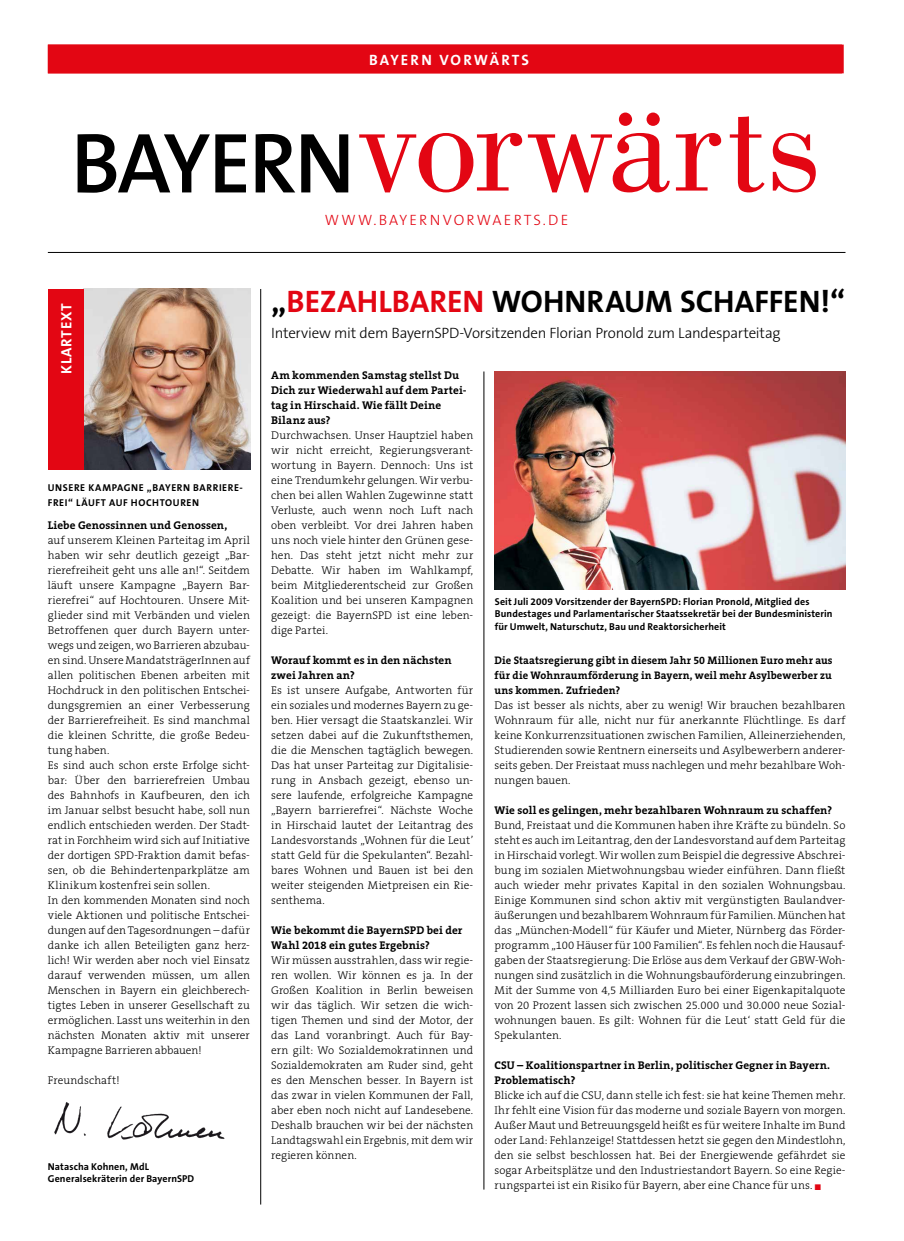
<style>
.page{position:relative;width:904px;height:1241px;background:#fff}
.page>*{position:absolute;margin:0;border:0;box-sizing:border-box;transform-origin:0 0}
.t1{font:700 31.25px "The Sans B7";color:#000}
.t2{font:300 15px "The Sans B3";letter-spacing:-.015em;color:#000}
.t3{font:300 15px "The Sans B3";letter-spacing:.15em;color:#e30613}
.t4{font:700 15px "The Sans B7";letter-spacing:.12em;color:#fff}
.t5{font:700 15px "The Sans B7";letter-spacing:.05em;color:#fff}
.t6{font:300 11.25px/15px "The Serif B3";letter-spacing:.005em;color:#000;text-align:justify}
.t7{font:700 11.25px/15px "The Serif B7";letter-spacing:.01em;color:#000}
.t8{font:700 11px/15px "The Serif B7";letter-spacing:.01em;color:#000;text-align:justify}
.t9{font:700 10px/12.5px "The Sans B7";letter-spacing:.01em;color:#000}
.t10{font:700 10px/15px "The Sans B7";letter-spacing:.06em;color:#000}
.s1{color:#e30613}
</style>
<div class="page">
<div style="left:48px;top:45px;width:794px;height:28px;background:#e30613"></div>
<img style="left:83px;top:289px;width:167px;height:180px">
<img style="left:494px;top:371px;width:351px;height:218px">
<svg style="left:78px;top:134px;width:270px;height:59px"></svg>
<svg style="left:359px;top:133px;width:163px;height:59px"></svg>
<svg style="left:528px;top:112px;width:141px;height:80px"></svg>
<svg style="left:676px;top:133px;width:45px;height:57px"></svg>
<svg style="left:729px;top:116px;width:35px;height:76px"></svg>
<svg style="left:772px;top:133px;width:43px;height:59px"></svg>
<hr style="left:48px;top:252px;width:797px;height:1px;background:#000">
<hr style="left:260px;top:289px;width:1px;height:915px;background:#000">
<hr style="left:483px;top:371px;width:1px;height:818px;background:#000">
<div style="left:48px;top:289px;width:35px;height:180px;background:#e30613"></div>
<img style="left:54px;top:1102px;width:171px;height:38px">
<h2 class="t4" style="left:369px;top:52px;width:161px">BAYERN VORWÄRTS</h2>
<h2 class="t3" style="left:325px;top:212px;width:245px">WWW.BAYERNVORWAERTS.DE</h2>
<h2 class="t5" style="left:58px;top:374px;width:72px;rotate:-90deg">KLARTEXT</h2>
<p class="t10" style="left:48px;top:480px;width:196px">UNSERE KAMPAGNE „BAYERN BARRIERE-<br>FREI“ LÄUFT AUF HOCHTOUREN</p>
<p class="t7" style="left:48px;top:518px;width:181px">Liebe Genossinnen und Genossen,</p>
<p class="t6" style="left:48px;top:533px;width:203px;text-align:left">auf unserem Kleinen Parteitag im April haben wir sehr deutlich gezeigt „Bar&shy;rierefreiheit geht uns alle an!“. Seitdem läuft unsere Kampagne „Bayern Bar&shy;rierefrei“ auf Hochtouren. Unsere Mit&shy;glieder sind mit Verbänden und vielen Betroffenen quer durch Bayern unter&shy;wegs und zeigen, wo Barrieren abzubau&shy;en sind. Unsere MandatsträgerInnen auf allen politischen Ebenen arbeiten mit Hochdruck in den politischen Entschei&shy;dungsgremien an einer Verbesserung der Barrierefreiheit. Es sind manchmal die kleinen Schritte, die große Bedeu&shy;tung haben.<br>Es sind auch schon erste Erfolge sicht&shy;bar: Über den barrierefreien Umbau des Bahnhofs in Kaufbeuren, den ich im Januar selbst besucht habe, soll nun endlich entschieden werden. Der Stadt&shy;rat in Forchheim wird sich auf Initiative der dortigen SPD-Fraktion damit befas&shy;sen, ob die Behindertenparkplätze am Klinikum kostenfrei sein sollen.<br>In den kommenden Monaten sind noch viele Aktionen und politische Entschei&shy;dungen auf den Tagesordnungen – dafür danke ich allen Beteiligten ganz herz&shy;lich! Wir werden aber noch viel Einsatz darauf verwenden müssen, um allen Menschen in Bayern ein gleichberech&shy;tigtes Leben in unserer Gesellschaft zu ermöglichen. Lasst uns weiterhin in den nächsten Monaten aktiv mit unserer Kampagne Barrieren abbauen!</p>
<p class="t6" style="left:48px;top:1073px;width:73px">Freundschaft!</p>
<p class="t9" style="left:48px;top:1159px;width:148px">Natascha Kohnen, MdL<br>Generalsekräterin der BayernSPD</p>
<h1 class="t1" style="left:271px;top:284px;width:575px">„<span class="s1">BEZAHLBAREN</span> WOHNRAUM SCHAFFEN!“</h1>
<h2 class="t2" style="left:271px;top:325px;width:511px">Interview mit dem BayernSPD-Vorsitzenden Florian Pronold zum Landesparteitag</h2>
<p class="t7" style="left:271px;top:368px;width:197px">Am kommenden Samstag stellst Du<br>Dich zur Wiederwahl auf dem Partei&shy;tag in Hirschaid. Wie fällt Deine<br>Bilanz aus?</p>
<p class="t6" style="left:271px;top:428px;width:203px">Durchwachsen. Unser Hauptziel haben wir nicht erreicht, Regierungsverant&shy;wortung in Bayern. Dennoch: Uns ist eine Trendumkehr gelungen. Wir verbu&shy;chen bei allen Wahlen Zugewinne statt Verluste, auch wenn noch Luft nach oben verbleibt. Vor drei Jahren haben uns noch viele hinter den Grünen gese&shy;hen. Das steht jetzt nicht mehr zur Debatte. Wir haben im Wahlkampf, beim Mitgliederentscheid zur Großen Koalition und bei unseren Kampagnen gezeigt: die BayernSPD ist eine leben&shy;dige Partei.</p>
<p class="t7" style="left:271px;top:653px;width:182px">Worauf kommt es in den nächsten zwei Jahren an?</p>
<p class="t6" style="left:271px;top:683px;width:203px">Es ist unsere Aufgabe, Antworten für ein soziales und modernes Bayern zu ge&shy;ben. Hier versagt die Staatskanzlei. Wir setzen dabei auf die Zukunftsthemen, die die Menschen tagtäglich bewegen.<br>Das hat unser Parteitag zur Digitalisie&shy;rung in Ansbach gezeigt, ebenso un&shy;sere laufende, erfolgreiche Kampagne „Bayern barrierefrei“. Nächste Woche in Hirschaid lautet der Leitantrag des Landesvorstands „Wohnen für die Leut’ statt Geld für die Spekulanten“. Bezahl&shy;bares Wohnen und Bauen ist bei den weiter steigenden Mietpreisen ein Rie&shy;senthema.</p>
<p class="t7" style="left:271px;top:923px;width:193px">Wie bekommt die BayernSPD bei der<br>Wahl 2018 ein gutes Ergebnis?</p>
<p class="t6" style="left:271px;top:953px;width:203px">Wir müssen ausstrahlen, dass wir regie&shy;ren wollen. Wir können es ja. In der Großen Koalition in Berlin beweisen wir das täglich. Wir setzen die wich&shy;tigen Themen und sind der Motor, der das Land voranbringt. Auch für Bay&shy;ern gilt: Wo Sozialdemokratinnen und Sozialdemokraten am Ruder sind, geht es den Menschen besser. In Bayern ist das zwar in vielen Kommunen der Fall, aber eben noch nicht auf Landesebene.<br>Deshalb brauchen wir bei der nächsten Landtagswahl ein Ergebnis, mit dem wir regieren können.</p>
<p class="t9" style="left:495px;top:595px;width:339px">Seit Juli 2009 Vorsitzender der BayernSPD: Florian Pronold, Mitglied des<br>Bundestages und Parlamentarischer Staatssekretär bei der Bundesministerin für Umwelt, Naturschutz, Bau und Reaktorsicherheit</p>
<p class="t8" style="left:494px;top:653px;width:339px">Die Staatsregierung gibt in diesem Jahr 50 Millionen Euro mehr aus für die Wohnraumförderung in Bayern, weil mehr Asylbewerber zu uns kommen. Zufrieden?</p>
<p class="t6" style="left:494px;top:698px;width:352px">Das ist besser als nichts, aber zu wenig! Wir brauchen bezahlbaren Wohnraum für alle, nicht nur für anerkannte Flüchtlinge. Es darf keine Konkurrenzsituationen zwischen Familien, Alleinerziehenden, Studierenden sowie Rentnern einerseits und Asylbewerbern anderer&shy;seits geben. Der Freistaat muss nachlegen und mehr bezahlbare Woh&shy;nungen bauen.</p>
<p class="t7" style="left:494px;top:803px;width:339px">Wie soll es gelingen, mehr bezahlbaren Wohnraum zu schaffen?</p>
<p class="t6" style="left:494px;top:818px;width:352px">Bund, Freistaat und die Kommunen haben ihre Kräfte zu bündeln. So steht es auch im Leitantrag, den der Landesvorstand auf dem Parteitag in Hirschaid vorlegt. Wir wollen zum Beispiel die degressive Abschrei&shy;bung im sozialen Mietwohnungsbau wieder einführen. Dann fließt auch wieder mehr privates Kapital in den sozialen Wohnungsbau.<br>Einige Kommunen sind schon aktiv mit vergünstigten Baulandver&shy;äußerungen und bezahlbarem Wohnraum für Familien. München hat das „München-Modell“ für Käufer und Mieter, Nürnberg das Förder&shy;programm „100 Häuser für 100 Familien“. Es fehlen noch die Hausauf&shy;gaben der Staatsregierung: Die Erlöse aus dem Verkauf der GBW-Woh&shy;nungen sind zusätzlich in die Wohnungsbauförderung einzubringen.<br>Mit der Summe von 4,5 Milliarden Euro bei einer Eigenkapitalquote von 20 Prozent lassen sich zwischen 25.000 und 30.000 neue Sozial&shy;wohnungen bauen. Es gilt: Wohnen für die Leut‘ statt Geld für die Spekulanten.</p>
<p class="t7" style="left:494px;top:1058px;width:337px">CSU – Koalitionspartner in Berlin, politischer Gegner in Bayern.<br>Problematisch?</p>
<p class="t6" style="left:494px;top:1088px;width:352px">Blicke ich auf die CSU, dann stelle ich fest: sie hat keine Themen mehr.<br>Ihr fehlt eine Vision für das moderne und soziale Bayern von morgen.<br>Außer Maut und Betreuungsgeld heißt es für weitere Inhalte im Bund oder Land: Fehlanzeige! Stattdessen hetzt sie gegen den Mindestlohn, den sie selbst beschlossen hat. Bei der Energiewende gefährdet sie sogar Arbeitsplätze und den Industriestandort Bayern. So eine Regie&shy;rungspartei ist ein Risiko für Bayern, aber eine Chance für uns. <span class="s1">■</span></p>
</div>
